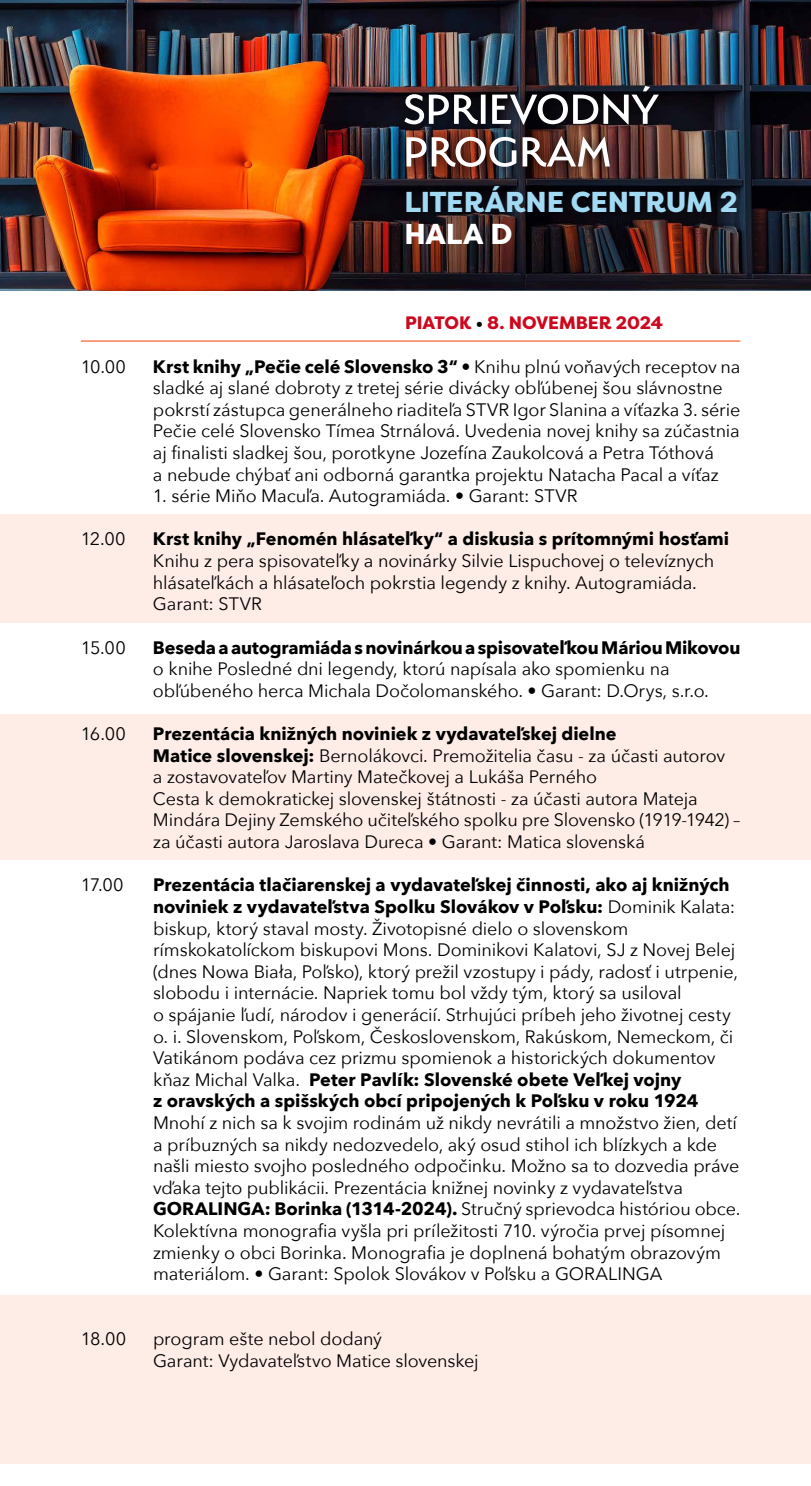
<style>
.page{position:relative;width:811px;height:1486px;background:#fff}
.page>*{position:absolute;margin:0;border:0;box-sizing:border-box;transform-origin:0 0}
.t1{font:800 28.7px "Filson Pro";letter-spacing:-.005em;color:#a2daf4}
.t2{font:800 28.7px "Filson Pro";color:#fff}
.t3{font:18px/21.6px "Avenir Next";letter-spacing:-.005em;color:#000}
.t4{font:700 18px "Avenir Next";letter-spacing:-.005em;color:#000}
.t5{font:800 18px "Filson Pro";letter-spacing:-.01em;color:#cd071e}
.s1{color:#000}
.s2{font-weight:700}
</style>
<div class="page">
<div style="left:0;top:513px;width:810px;height:109px;background:#feece6"></div>
<div style="left:0;top:714px;width:810px;height:145px;background:#feece6"></div>
<div style="left:0;top:1295px;width:810px;height:168px;background:#feece6"></div>
<img style="left:0;top:0;width:810px;height:290px">
<div style="left:393px;top:74px;width:276px;height:105px;background:#000;opacity:.75"></div>
<img style="left:406px;top:136px;width:203px;height:31px">
<svg style="left:404px;top:86px;width:254px;height:39px"></svg>
<hr style="left:81px;top:340px;width:659px;height:1px;background:#f73d00">
<h1 class="t1" style="left:404px;top:183px;width:335px">LITERÁRNE CENTRUM 2</h1>
<h1 class="t2" style="left:404px;top:216px;width:109px">HALA D</h1>
<p class="t5" style="left:405px;top:312px;width:259px">PIATOK <span class="s1">•</span> 8. NOVEMBER 2024</p>
<p class="t3" style="left:81px;top:355px;width:47px">10.00</p>
<p class="t3" style="left:153px;top:355px;width:588px"><span class="s2">Krst knihy „Pečie celé Slovensko 3“ •</span> Knihu plnú voňavých receptov na sladké aj slané dobroty z tretej série divácky obľúbenej šou slávnostne pokrstí zástupca generálneho riaditeľa STVR Igor Slanina a víťazka 3. série Pečie celé Slovensko Tímea Strnálová. Uvedenia novej knihy sa zúčastnia aj finalisti sladkej šou, porotkyne Jozefína Zaukolcová a Petra Tóthová<br>a nebude chýbať ani odborná garantka projektu Natacha Pacal a víťaz</p>
<p class="t3" style="left:153px;top:484px;width:426px">1. série Miňo Macuľa. Autogramiáda. • Garant: STVR</p>
<p class="t3" style="left:81px;top:527px;width:46px">12.00</p>
<p class="t4" style="left:153px;top:523px;width:577px">Krst knihy „Fenomén hlásateľky“ a diskusia s prítomnými hosťami</p>
<p class="t3" style="left:153px;top:549px;width:562px">Knihu z pera spisovateľky a novinárky Silvie Lispuchovej o televíznych hlásateľkách a hlásateľoch pokrstia legendy z knihy. Autogramiáda.<br>Garant: STVR</p>
<p class="t3" style="left:81px;top:635px;width:46px">15.00</p>
<p class="t4" style="left:153px;top:631px;width:588px">Beseda a autogramiáda s novinárkou a spisovateľkou Máriou Mikovou</p>
<p class="t3" style="left:153px;top:657px;width:557px">o knihe Posledné dni legendy, ktorú napísala ako spomienku na obľúbeného herca Michala Dočolomanského. • Garant: D.Orys, s.r.o.</p>
<p class="t3" style="left:81px;top:722px;width:46px">16.00</p>
<p class="t3" style="left:153px;top:722px;width:588px"><span class="s2">Prezentácia knižných noviniek z vydavateľskej dielne<br>Matice slovenskej:</span> Bernolákovci. Premožitelia času - za účasti autorov<br>a zostavovateľov Martiny Matečkovej a Lukáša Perného<br>Cesta k demokratickej slovenskej štátnosti - za účasti autora Mateja Mindára Dejiny Zemského učiteľského spolku pre Slovensko (1919-1942) – za účasti autora Jaroslava Dureca • Garant: Matica slovenská</p>
<p class="t3" style="left:81px;top:873px;width:44px">17.00</p>
<p class="t3" style="left:153px;top:873px;width:586px"><span class="s2">Prezentácia tlačiarenskej a vydavateľskej činnosti, ako aj knižných noviniek z vydavateľstva Spolku Slovákov v Poľsku:</span> Dominik Kalata: biskup, ktorý staval mosty. Životopisné dielo o slovenskom rímskokatolíckom biskupovi Mons. Dominikovi Kalatovi, SJ z Novej Belej (dnes Nowa Biała, Poľsko), ktorý prežil vzostupy i pády, radosť i utrpenie, slobodu i internácie. Napriek tomu bol vždy tým, ktorý sa usiloval<br>o spájanie ľudí, národov i generácií. Strhujúci príbeh jeho životnej cesty o. i. Slovenskom, Poľskom, Československom, Rakúskom, Nemeckom, či Vatikánom podáva cez prizmu spomienok a historických dokumentov kňaz Michal Valka. <span class="s2">Peter Pavlík: Slovenské obete Veľkej vojny<br>z oravských a spišských obcí pripojených k Poľsku v roku 1924</span></p>
<p class="t3" style="left:153px;top:1111px;width:588px">Mnohí z nich sa k svojim rodinám už nikdy nevrátili a množstvo žien, detí a príbuzných sa nikdy nedozvedelo, aký osud stihol ich blízkych a kde našli miesto svojho posledného odpočinku. Možno sa to dozvedia práve vďaka tejto publikácii. Prezentácia knižnej novinky z vydavateľstva <span class="s2">GORALINGA: Borinka (1314-2024).</span> Stručný sprievodca históriou obce.<br>Kolektívna monografia vyšla pri príležitosti 710. výročia prvej písomnej zmienky o obci Borinka. Monografia je doplnená bohatým obrazovým materiálom. • Garant: Spolok Slovákov v Poľsku a GORALINGA</p>
<p class="t3" style="left:81px;top:1327px;width:47px">18.00</p>
<p class="t3" style="left:153px;top:1327px;width:327px">program ešte nebol dodaný<br>Garant: Vydavateľstvo Matice slovenskej</p>
</div>
